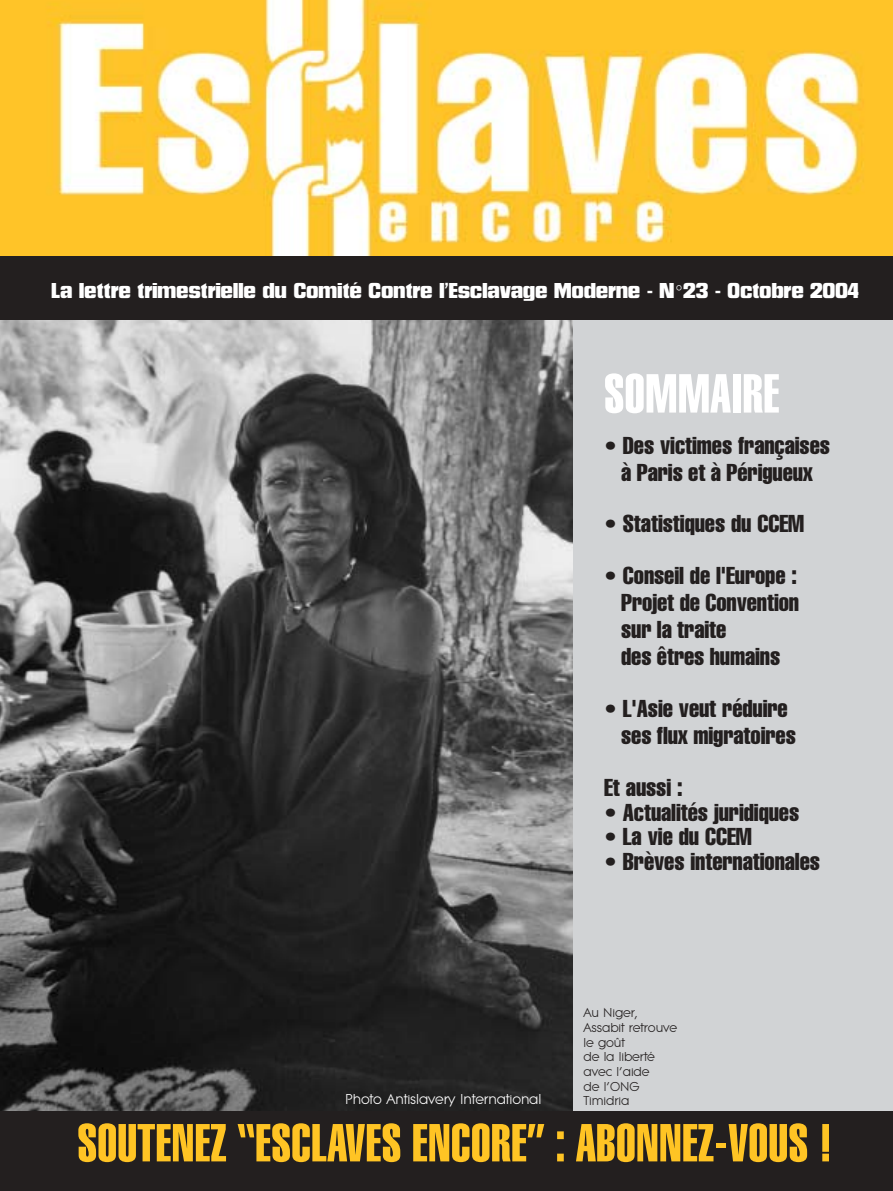
<style>
.page{position:relative;width:893px;height:1191px;background:#fff}
.page>*{position:absolute;margin:0;border:0;box-sizing:border-box;transform-origin:0 0}
.t1{font:54px "Helvetica Extra Compressed";letter-spacing:.01em;color:#fff}
.t2{font:52.5px "Helvetica Extra Compressed";letter-spacing:.01em;color:#ffc424}
.t3{font:extra-condensed 24px/27px "Helvetica";letter-spacing:-.005em;color:#231f1f}
.t4{font:19.5px "Neographik";letter-spacing:-.02em;color:#fff;scale:.95 1}
.t5{font:15px "Litera New CCEM";letter-spacing:-.01em;color:#fff}
.t6{font:13.5px/14.7px "Litera New CCEM";letter-spacing:-.01em;color:#231f1f}
.s1{font-family:"Litera New CCEM"}
.s2{font-family:"Helvetica Extra Compressed";font-stretch:normal;font-size:23.55px}
</style>
<div class="page">
<div style="left:0;top:297px;width:892px;height:894px;background:#d1d3d5"></div>
<img style="left:0;top:320px;width:573px;height:792px">
<img style="left:0;top:0;width:892px;height:256px">
<div style="left:0;top:256px;width:892px;height:64px;background:#231f1f"></div>
<div style="left:0;top:1112px;width:892px;height:79px;background:#231f1f"></div>
<p class="t4" style="left:51px;top:283px;width:851px">La lettre trimestrielle du Comité Contre l’Esclavage Moderne - N<span class="s1">°</span>23 - Octobre 2004</p>
<h1 class="t1" style="left:604px;top:374px;width:177px">SOMMAIRE</h1>
<p class="t3" style="left:604px;top:433px;width:227px;text-align:center"><span class="s2">•</span> Des victimes françaises à Paris et à Périgueux</p>
<p class="t3" style="left:604px;top:512px;width:201px"><span class="s2">•</span> Statistiques du CCEM</p>
<p class="t3" style="left:621px;top:564px;width:179px;text-indent:-17px"><span class="s2">•</span> Conseil de l'Europe :<br>Projet de Convention sur la traite<br>des êtres humains</p>
<p class="t3" style="left:621px;top:697px;width:176px;text-indent:-17px"><span class="s2">•</span> L'Asie veut réduire ses flux migratoires</p>
<p class="t3" style="left:604px;top:775px;width:80px">Et aussi :</p>
<p class="t3" style="left:604px;top:800px;width:197px"><span class="s2">•</span> Actualités juridiques</p>
<p class="t3" style="left:604px;top:825px;width:149px"><span class="s2">•</span> La vie du CCEM</p>
<p class="t3" style="left:604px;top:850px;width:217px"><span class="s2">•</span> Brèves internationales</p>
<p class="t5" style="left:345px;top:1094px;width:198px">Photo Antislavery International</p>
<p class="t6" style="left:583px;top:1006px;width:95px">Au Niger,<br>Assabit retrouve le goût<br>de la liberté avec l’aide<br>de l’ONG<br>Timidria</p>
<h2 class="t2" style="left:77px;top:1124px;width:756px">SOUTENEZ “ESCLAVES ENCORE” : ABONNEZ-VOUS !</h2>
</div>
